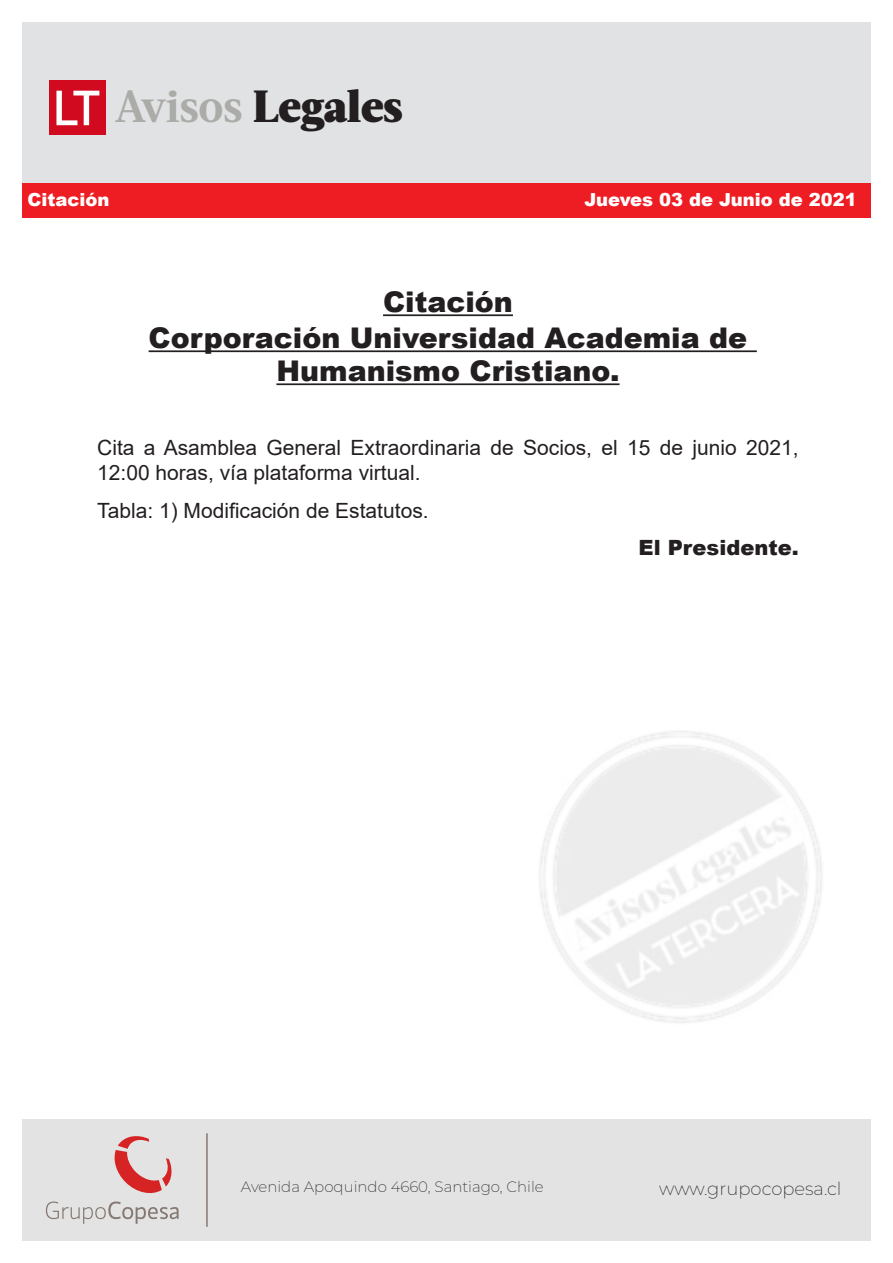
<style>
.page{position:relative;width:893px;height:1263px;background:#fff}
.page>*{position:absolute;margin:0;border:0;box-sizing:border-box;transform-origin:0 0}
.t1{font:900 45px "Acta";letter-spacing:-.01em;color:#231f20}
.t2{font:900 28.5px/33px "Arial";color:#231f20;text-align:center}
.t3{font:21px/25.2px "Arial";color:#231f20}
.t4{font:900 21px "Arial";color:#231f20}
.t5{font:900 18px "Arial";color:#fff}
.t6{font:200 18px "Montserrat";color:#231f20}
.t7{font:200 15px "Montserrat";color:#231f20}
.s1{font-weight:700;color:#ababa8}
</style>
<div class="page">
<div style="left:22px;top:1120px;width:849px;height:121px;background:#e2e3e2"></div>
<div style="left:22px;top:22px;width:849px;height:160px;background:#e1e2e4"></div>
<div style="left:50px;top:81px;width:56px;height:54px;background:#d10a1f"></div>
<svg style="left:56px;top:91px;width:43px;height:34px"></svg>
<div style="left:22px;top:183px;width:849px;height:35px;background:#ee1d23"></div>
<svg style="left:46px;top:1136px;width:133px;height:88px"></svg>
<hr style="left:206px;top:1133px;width:2px;height:94px;background:#857873">
<hr style="left:383px;top:314px;width:130px;height:2px;background:#231f20">
<hr style="left:149px;top:350px;width:608px;height:2px;background:#231f20">
<hr style="left:276px;top:383px;width:343px;height:2px;background:#231f20">
<h1 class="t1" style="left:115px;top:79px;width:289px"><span class="s1">Avisos</span> Legales</h1>
<p class="t5" style="left:28px;top:187px;width:84px">Citación</p>
<p class="t5" style="left:585px;top:187px;width:274px">Jueves 03 de Junio de 2021</p>
<p class="t2" style="left:383px;top:284px;width:131px">Citación</p>
<p class="t2" style="left:149px;top:320px;width:600px">Corporación Universidad Academia de<br>Humanismo Cristiano.</p>
<p class="t3" style="left:97px;top:435px;width:703px">Cita a Asamblea General Extraordinaria de Socios, el 15 de junio 2021,<br>12:00 horas, vía plataforma virtual.</p>
<p class="t3" style="left:97px;top:497px;width:333px">Tabla: 1) Modificación de Estatutos.</p>
<p class="t4" style="left:639px;top:532px;width:162px">El Presidente.</p>
<p class="t7" style="left:241px;top:1177px;width:304px">Avenida Apoquindo 4660, Santiago, Chile</p>
<p class="t6" style="left:659px;top:1177px;width:184px">www.grupocopesa.cl</p>
</div>
